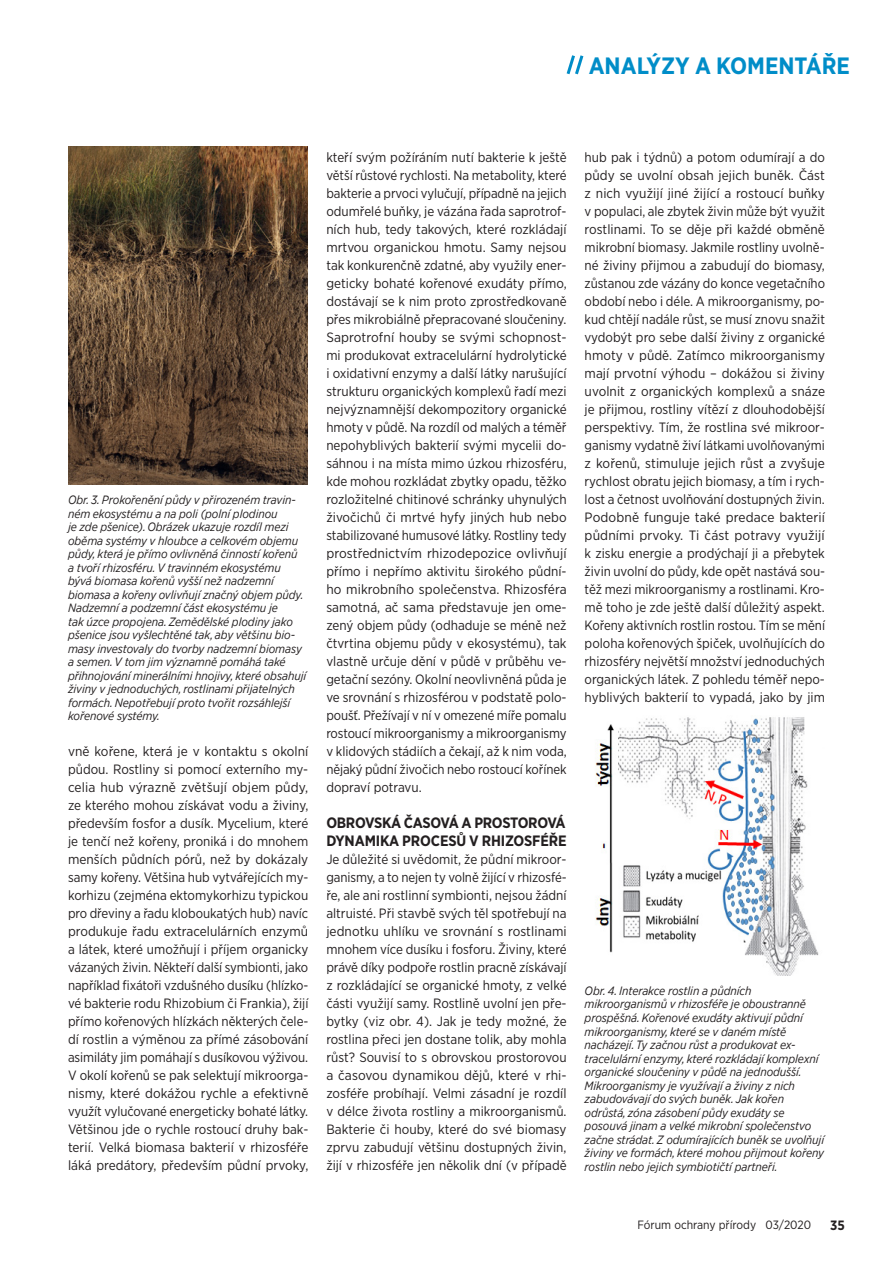
<style>
.page{position:relative;width:893px;height:1263px;background:#fff}
.page>*{position:absolute;margin:0;border:0;box-sizing:border-box;transform-origin:0 0}
.t1{font:700 23.55px "Gotham Narrow";color:#008dc8}
.t2{font:700 15px/18px "Gotham Narrow";letter-spacing:-.02em;color:#231f20}
.t3{font:13.5px/18px "Gotham Narrow";color:#231f20;text-align:justify}
.t4{font:700 13.5px "Gotham Narrow";color:#231f20}
.t5{font:italic 12px/13.5px "Gotham Narrow";letter-spacing:-.005em;color:#231f20}
.t6{font:12px "Gotham Narrow";color:#231f20}
</style>
<div class="page">
<svg style="left:566px;top:55px;width:18px;height:20px"></svg>
<img style="left:68px;top:146px;width:239px;height:338px">
<img style="left:595px;top:717px;width:224px;height:258px">
<h1 class="t1" style="left:589px;top:51px;width:263px">ANALÝZY A KOMENTÁŘE</h1>
<p class="t5" style="left:68px;top:493px;width:240px">Obr. 3. Prokořenění půdy v přirozeném travin&shy;ném ekosystému a na poli (polní plodinou<br>je zde pšenice). Obrázek ukazuje rozdíl mezi oběma systémy v hloubce a celkovém objemu půdy, která je přímo ovlivněná činností kořenů a tvoří rhizosféru. V travinném ekosystému bývá biomasa kořenů vyšší než nadzemní biomasa a kořeny ovlivňují značný objem půdy.<br>Nadzemní a podzemní část ekosystému je<br>tak úzce propojena. Zemědělské plodiny jako pšenice jsou vyšlechtěné tak, aby většinu bio&shy;masy investovaly do tvorby nadzemní biomasy a semen. V tom jim významně pomáhá také přihnojování minerálními hnojivy, které obsahují živiny v jednoduchých, rostlinami přijatelných formách. Nepotřebují proto tvořit rozsáhlejší kořenové systémy.</p>
<p class="t3" style="left:68px;top:742px;width:242px">vně kořene, která je v kontaktu s okolní půdou. Rostliny si pomocí externího my&shy;celia hub výrazně zvětšují objem půdy, ze kterého mohou získávat vodu a živiny, především fosfor a dusík. Mycelium, které je tenčí než kořeny, proniká i do mnohem menších půdních pórů, než by dokázaly samy kořeny. Většina hub vytvářejících my&shy;korhizu (zejména ektomykorhizu typickou pro dřeviny a řadu kloboukatých hub) navíc produkuje řadu extracelulárních enzymů a látek, které umožňují i příjem organicky vázaných živin. Někteří další symbionti, jako například fixátoři vzdušného dusíku (hlízko&shy;vé bakterie rodu Rhizobium či Frankia), žijí přímo kořenových hlízkách některých čele&shy;dí rostlin a výměnou za přímé zásobování asimiláty jim pomáhají s dusíkovou výživou.<br>V okolí kořenů se pak selektují mikroorga&shy;nismy, které dokážou rychle a efektivně využít vylučované energeticky bohaté látky.<br>Většinou jde o rychle rostoucí druhy bak&shy;terií. Velká biomasa bakterií v rhizosféře láká predátory, především půdní prvoky,</p>
<p class="t3" style="left:326px;top:148px;width:242px">kteří svým požíráním nutí bakterie k ještě větší růstové rychlosti. Na metabolity, které bakterie a prvoci vylučují, případně na jejich odumřelé buňky, je vázána řada saprotrof&shy;ních hub, tedy takových, které rozkládají mrtvou organickou hmotu. Samy nejsou tak konkurenčně zdatné, aby využily ener&shy;geticky bohaté kořenové exudáty přímo, dostávají se k nim proto zprostředkovaně přes mikrobiálně přepracované sloučeniny.<br>Saprotrofní houby se svými schopnost&shy;mi produkovat extracelulární hydrolytické i oxidativní enzymy a další látky narušující strukturu organických komplexů řadí mezi nejvýznamnější dekompozitory organické hmoty v půdě. Na rozdíl od malých a téměř nepohyblivých bakterií svými mycelii do&shy;sáhnou i na místa mimo úzkou rhizosféru, kde mohou rozkládat zbytky opadu, těžko rozložitelné chitinové schránky uhynulých živočichů či mrtvé hyfy jiných hub nebo stabilizované humusové látky. Rostliny tedy prostřednictvím rhizodepozice ovlivňují přímo i nepřímo aktivitu širokého půdní&shy;ho mikrobního společenstva. Rhizosféra samotná, ač sama představuje jen ome&shy;zený objem půdy (odhaduje se méně než čtvrtina objemu půdy v ekosystému), tak vlastně určuje dění v půdě v průběhu ve&shy;getační sezóny. Okolní neovlivněná půda je ve srovnání s rhizosférou v podstatě polo&shy;poušť. Přežívají v ní v omezené míře pomalu rostoucí mikroorganismy a mikroorganismy v klidových stádiích a čekají, až k nim voda, nějaký půdní živočich nebo rostoucí kořínek dopraví potravu.</p>
<p class="t2" style="left:326px;top:814px;width:242px">OBROVSKÁ ČASOVÁ A PROSTOROVÁ<br>DYNAMIKA PROCESŮ V RHIZOSFÉŘE</p>
<p class="t3" style="left:326px;top:850px;width:242px">Je důležité si uvědomit, že půdní mikroor&shy;ganismy, a to nejen ty volně žijící v rhizosfé&shy;ře, ale ani rostlinní symbionti, nejsou žádní altruisté. Při stavbě svých těl spotřebují na jednotku uhlíku ve srovnání s rostlinami mnohem více dusíku i fosforu. Živiny, které právě díky podpoře rostlin pracně získávají z rozkládající se organické hmoty, z velké části využijí samy. Rostlině uvolní jen pře&shy;bytky (viz obr. 4). Jak je tedy možné, že rostlina přeci jen dostane tolik, aby mohla růst? Souvisí to s obrovskou prostorovou a časovou dynamikou dějů, které v rhi&shy;zosféře probíhají. Velmi zásadní je rozdíl v délce života rostliny a mikroorganismů.<br>Bakterie či houby, které do své biomasy zprvu zabudují většinu dostupných živin, žijí v rhizosféře jen několik dní (v případě</p>
<p class="t3" style="left:585px;top:148px;width:242px">hub pak i týdnů) a potom odumírají a do půdy se uvolní obsah jejich buněk. Část z nich využijí jiné žijící a rostoucí buňky v populaci, ale zbytek živin může být využit rostlinami. To se děje při každé obměně mikrobní biomasy. Jakmile rostliny uvolně&shy;né živiny přijmou a zabudují do biomasy, zůstanou zde vázány do konce vegetačního období nebo i déle. A mikroorganismy, po&shy;kud chtějí nadále růst, se musí znovu snažit vydobýt pro sebe další živiny z organické hmoty v půdě. Zatímco mikroorganismy mají prvotní výhodu – dokážou si živiny uvolnit z organických komplexů a snáze je přijmou, rostliny vítězí z dlouhodobější perspektivy. Tím, že rostlina své mikroor&shy;ganismy vydatně živí látkami uvolňovanými z kořenů, stimuluje jejich růst a zvyšuje rychlost obratu jejich biomasy, a tím i rych&shy;lost a četnost uvolňování dostupných živin.<br>Podobně funguje také predace bakterií půdními prvoky. Ti část potravy využijí k zisku energie a prodýchají ji a přebytek živin uvolní do půdy, kde opět nastává sou&shy;těž mezi mikroorganismy a rostlinami. Kro&shy;mě toho je zde ještě další důležitý aspekt.<br>Kořeny aktivních rostlin rostou. Tím se mění poloha kořenových špiček, uvolňujících do rhizosféry největší množství jednoduchých organických látek. Z pohledu téměř nepo&shy;hyblivých bakterií to vypadá, jako by jim</p>
<p class="t5" style="left:585px;top:984px;width:241px">Obr. 4. Interakce rostlin a půdních mikroorganismů v rhizosféře je oboustranně prospěšná. Kořenové exudáty aktivují půdní mikroorganismy, které se v daném místě nacházejí. Ty začnou růst a produkovat ex&shy;tracelulární enzymy, které rozkládají komplexní organické sloučeniny v půdě na jednodušší.<br>Mikroorganismy je využívají a živiny z nich zabudovávají do svých buněk. Jak kořen odrůstá, zóna zásobení půdy exudáty se posouvá jinam a velké mikrobní společenstvo začne strádat. Z odumírajících buněk se uvolňují živiny ve formách, které mohou přijmout kořeny rostlin nebo jejich symbiotičtí partneři.</p>
<p class="t6" style="left:637px;top:1217px;width:175px">Fórum ochrany přírody 03/2020</p>
<p class="t4" style="left:830px;top:1216px;width:16px">35</p>
</div>
